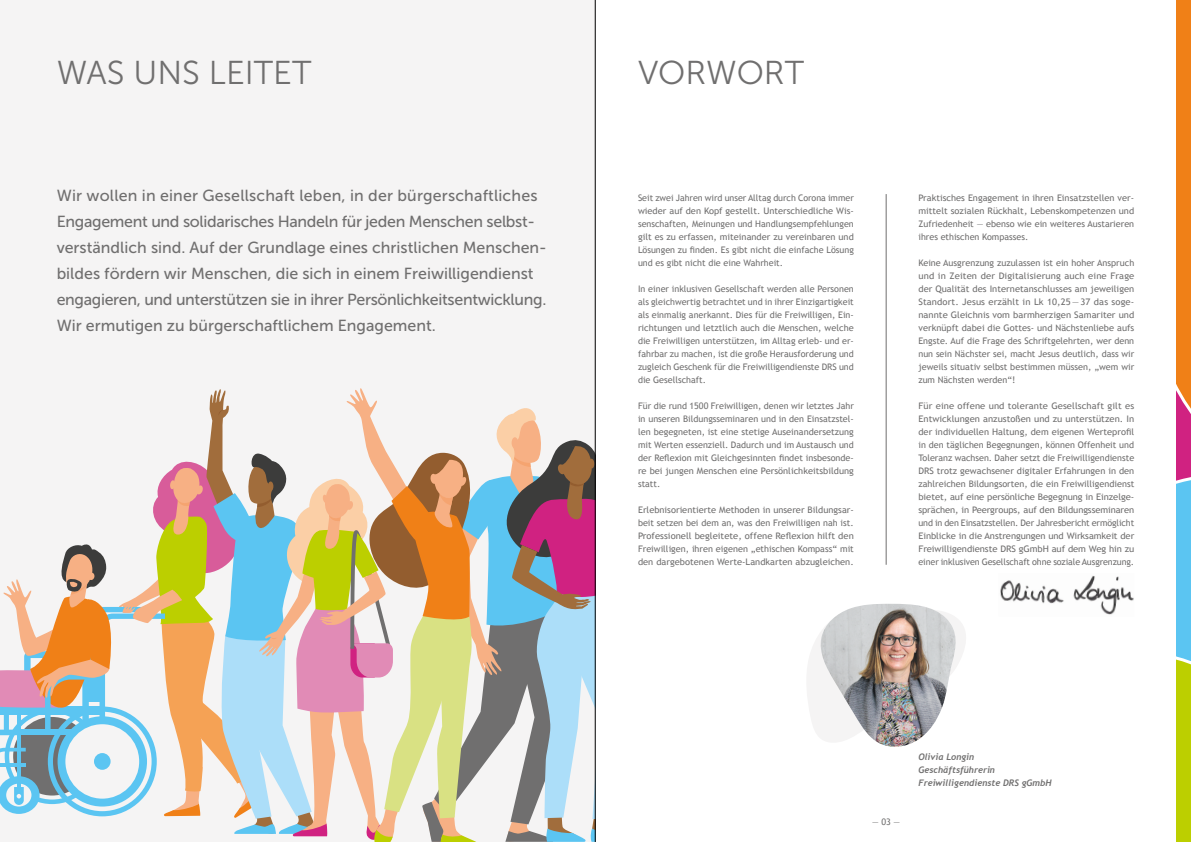
<style>
.page{position:relative;width:1191px;height:842px;background:#fff}
.page>*{position:absolute;margin:0;border:0;box-sizing:border-box;transform-origin:0 0}
.t1{font:33px "Museo Sans 300";color:#706f6f}
.t2{font:16px/26px "Museo Sans 500";color:#706f6f}
.t3{font:9px/13px "Trebuchet MS";color:#706f6f;text-align:justify}
.t4{font:9px/13px "Trebuchet MS";color:#706f6f;text-align:justify;scale:1.05 1}
.t5{font:italic 700 9px/13px "Trebuchet";color:#706f6f}
</style>
<div class="page">
<div style="left:0;top:0;width:595px;height:842px;background:#f5f4f4"></div>
<svg style="left:0;top:387px;width:595px;height:455px"></svg>
<svg style="left:1176px;top:0;width:15px;height:842px;background:#c2984d"></svg>
<svg style="left:807px;top:618px;width:159px;height:118px"></svg>
<hr style="left:886px;top:194px;width:1px;height:371px;background:#706f6f">
<img style="left:1000px;top:575px;width:134px;height:40px">
<img style="left:819px;top:604px;width:137px;height:143px">
<hr style="left:595px;top:0;width:1px;height:842px;background:#000">
<h1 class="t1" style="left:57px;top:55px;width:256px">WAS UNS LEITET</h1>
<p class="t2" style="left:57px;top:182px;width:491px">Wir wollen in einer Gesellschaft leben, in der bürgerschaftliches Engagement und solidarisches Handeln für jeden Menschen selbst&shy;verständlich sind. Auf der Grundlage eines christlichen Menschen&shy;bildes fördern wir Menschen, die sich in einem Freiwilligendienst engagieren, und unterstützen sie in ihrer Persönlichkeitsentwicklung.<br>Wir ermutigen zu bürgerschaftlichem Engagement.</p>
<h1 class="t1" style="left:638px;top:55px;width:167px">VORWORT</h1>
<p class="t3" style="left:638px;top:191px;width:217px">Seit zwei Jahren wird unser Alltag durch Corona immer wieder auf den Kopf gestellt. Unterschiedliche Wis&shy;senschaften, Meinungen und Handlungsempfehlungen gilt es zu erfassen, miteinander zu vereinbaren und Lösungen zu finden. Es gibt nicht die einfache Lösung und es gibt nicht die eine Wahrheit.</p>
<p class="t3" style="left:638px;top:282px;width:217px">In einer inklusiven Gesellschaft werden alle Personen als gleichwertig betrachtet und in ihrer Einzigartigkeit als einmalig anerkannt. Dies für die Freiwilligen, Ein&shy;richtungen und letztlich auch die Menschen, welche die Freiwilligen unterstützen, im Alltag erleb- und er&shy;fahrbar zu machen, ist die große Herausforderung und zugleich Geschenk für die Freiwilligendienste DRS und die Gesellschaft.</p>
<p class="t3" style="left:638px;top:399px;width:217px">Für die rund 1500 Freiwilligen, denen wir letztes Jahr in unseren Bildungsseminaren und in den Einsatzstel&shy;len begegneten, ist eine stetige Auseinandersetzung mit Werten essenziell. Dadurch und im Austausch und der Reflexion mit Gleichgesinnten findet insbesonde&shy;re bei jungen Menschen eine Persönlichkeitsbildung statt.</p>
<p class="t3" style="left:638px;top:503px;width:217px">Erlebnisorientierte Methoden in unserer Bildungsar&shy;beit setzen bei dem an, was den Freiwilligen nah ist.<br>Professionell begleitete, offene Reflexion hilft den Freiwilligen, ihren eigenen „ethischen Kompass“ mit den dargebotenen Werte-Landkarten abzugleichen.</p>
<p class="t3" style="left:918px;top:191px;width:217px">Praktisches Engagement in ihren Einsatzstellen ver&shy;mittelt sozialen Rückhalt, Lebenskompetenzen und Zufriedenheit ― ebenso wie ein weiteres Austarieren ihres ethischen Kompasses.</p>
<p class="t3" style="left:918px;top:256px;width:217px">Keine Ausgrenzung zuzulassen ist ein hoher Anspruch und in Zeiten der Digitalisierung auch eine Frage der Qualität des Internetanschlusses am jeweiligen Standort. Jesus erzählt in Lk 10,25―37 das soge&shy;nannte Gleichnis vom barmherzigen Samariter und verknüpft dabei die Gottes- und Nächstenliebe aufs Engste. Auf die Frage des Schriftgelehrten, wer denn nun sein Nächster sei, macht Jesus deutlich, dass wir jeweils situativ selbst bestimmen müssen, „wem wir zum Nächsten werden“!</p>
<p class="t4" style="left:918px;top:399px;width:207px">Für eine offene und tolerante Gesellschaft gilt es Entwicklungen anzustoßen und zu unterstützen. In der individuellen Haltung, dem eigenen Werteprofil in den täglichen Begegnungen, können Offenheit und Toleranz wachsen. Daher setzt die Freiwilligendienste DRS trotz gewachsener digitaler Erfahrungen in den zahlreichen Bildungsorten, die ein Freiwilligendienst bietet, auf eine persönliche Begegnung in Einzelge&shy;sprächen, in Peergroups, auf den Bildungsseminaren und in den Einsatzstellen. Der Jahresbericht ermöglicht Einblicke in die Anstrengungen und Wirksamkeit der Freiwilligendienste DRS gGmbH auf dem Weg hin zu einer inklusiven Gesellschaft ohne soziale Ausgrenzung.</p>
<p class="t3" style="left:872px;top:815px;width:30px">— 03 —</p>
<p class="t5" style="left:918px;top:750px;width:135px">Olivia Longin<br>Geschäftsführerin<br>Freiwilligendienste DRS gGmbH</p>
</div>
